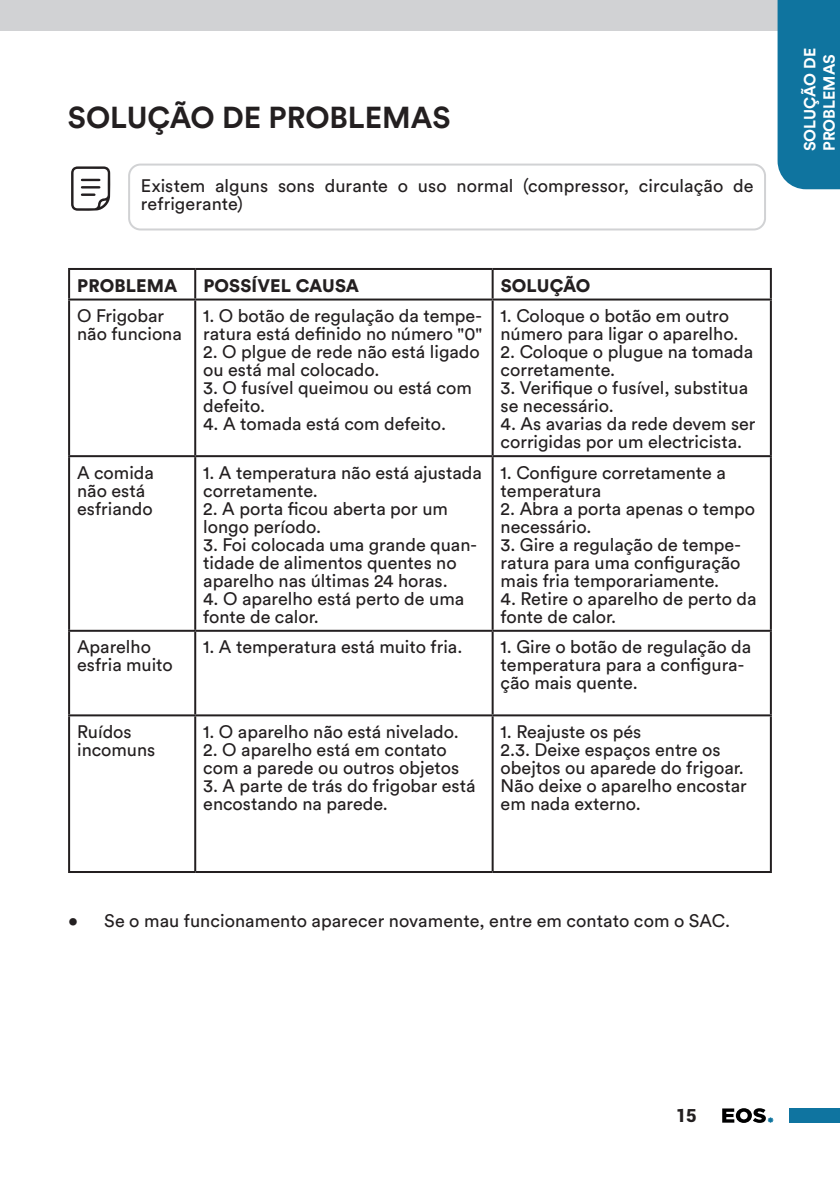
<style>
.page{position:relative;width:840px;height:1191px;background:#fff}
.page>*{position:absolute;margin:0;border:0;box-sizing:border-box;transform-origin:0 0}
.Capítulo{font:700 30px "Circular Std";color:#231f20}
.Nota{font:18px/18px "Circular Std";color:#231f20}
.t1{font:900 18px "Circular Std";letter-spacing:.01em;color:#231f20}
.t2{font:900 18px "Roboto";color:#231f20}
.LATERAL{font:700 16px "Circular Std";color:#fff}
</style>
<div class="page">
<div style="left:788px;top:1108px;width:51px;height:15px;background:#0f74a0"></div>
<svg style="left:722px;top:1108px;width:50px;height:15px"></svg>
<div style="left:0;top:0;width:839px;height:30px;background:#d1d2d4"></div>
<div style="left:777px;top:0;width:62px;height:189px;background:#0f749f"></div>
<div style="left:128px;top:164px;width:637px;height:66px;border:2px solid #d1d2d4;border-radius:11px"></div>
<svg style="left:71px;top:166px;width:39px;height:45px"></svg>
<hr style="left:68px;top:268px;width:127px;height:2px;background:#231f20">
<hr style="left:68px;top:270px;width:2px;height:28px;background:#231f20">
<hr style="left:195px;top:268px;width:297px;height:2px;background:#231f20">
<hr style="left:194px;top:270px;width:2px;height:28px;background:#231f20">
<hr style="left:492px;top:268px;width:279px;height:2px;background:#231f20">
<hr style="left:491px;top:270px;width:2px;height:28px;background:#231f20">
<hr style="left:769px;top:270px;width:2px;height:28px;background:#231f20">
<hr style="left:68px;top:298px;width:127px;height:2px;background:#231f20">
<hr style="left:68px;top:300px;width:2px;height:155px;background:#231f20">
<hr style="left:195px;top:298px;width:297px;height:2px;background:#231f20">
<hr style="left:194px;top:300px;width:2px;height:155px;background:#231f20">
<hr style="left:492px;top:298px;width:279px;height:2px;background:#231f20">
<hr style="left:491px;top:300px;width:2px;height:155px;background:#231f20">
<hr style="left:769px;top:300px;width:2px;height:155px;background:#231f20">
<hr style="left:68px;top:455px;width:127px;height:2px;background:#231f20">
<hr style="left:68px;top:457px;width:2px;height:173px;background:#231f20">
<hr style="left:195px;top:455px;width:297px;height:2px;background:#231f20">
<hr style="left:194px;top:457px;width:2px;height:173px;background:#231f20">
<hr style="left:492px;top:455px;width:279px;height:2px;background:#231f20">
<hr style="left:491px;top:457px;width:2px;height:173px;background:#231f20">
<hr style="left:769px;top:457px;width:2px;height:173px;background:#231f20">
<hr style="left:68px;top:630px;width:127px;height:2px;background:#231f20">
<hr style="left:68px;top:632px;width:2px;height:82px;background:#231f20">
<hr style="left:195px;top:630px;width:297px;height:2px;background:#231f20">
<hr style="left:194px;top:632px;width:2px;height:82px;background:#231f20">
<hr style="left:492px;top:630px;width:279px;height:2px;background:#231f20">
<hr style="left:491px;top:632px;width:2px;height:82px;background:#231f20">
<hr style="left:769px;top:632px;width:2px;height:82px;background:#231f20">
<hr style="left:68px;top:714px;width:127px;height:2px;background:#231f20">
<hr style="left:68px;top:716px;width:2px;height:155px;background:#231f20">
<hr style="left:195px;top:714px;width:297px;height:2px;background:#231f20">
<hr style="left:194px;top:716px;width:2px;height:155px;background:#231f20">
<hr style="left:492px;top:714px;width:279px;height:2px;background:#231f20">
<hr style="left:491px;top:716px;width:2px;height:155px;background:#231f20">
<hr style="left:769px;top:716px;width:2px;height:155px;background:#231f20">
<hr style="left:68px;top:871px;width:127px;height:2px;background:#231f20">
<hr style="left:195px;top:871px;width:297px;height:2px;background:#231f20">
<hr style="left:492px;top:871px;width:279px;height:2px;background:#231f20">
<p class="Capítulo" style="left:68px;top:98px;width:384px">SOLUÇÃO DE PROBLEMAS</p>
<p class="Nota" style="left:141px;top:177px;width:614px">Existem alguns sons durante o uso normal (compressor, circulação de refrigerante)</p>
<p class="t1" style="left:77px;top:273px;width:102px">PROBLEMA</p>
<p class="t1" style="left:203px;top:273px;width:157px">POSSÍVEL CAUSA</p>
<p class="t1" style="left:500px;top:273px;width:91px">SOLUÇÃO</p>
<p class="Nota" style="left:77px;top:306px;width:106px">O Frigobar não funciona</p>
<p class="Nota" style="left:203px;top:306px;width:280px">1. O botão de regulação da tempe&shy;ratura está definido no número "0"</p>
<p class="Nota" style="left:203px;top:342px;width:278px">2. O plgue de rede não está ligado ou está mal colocado.</p>
<p class="Nota" style="left:203px;top:378px;width:270px">3. O fusível queimou ou está com defeito.</p>
<p class="Nota" style="left:203px;top:414px;width:244px">4. A tomada está com defeito.</p>
<p class="Nota" style="left:500px;top:306px;width:239px">1. Coloque o botão em outro número para ligar o aparelho.</p>
<p class="Nota" style="left:500px;top:342px;width:254px">2. Coloque o plugue na tomada corretamente.</p>
<p class="Nota" style="left:500px;top:378px;width:249px">3. Verifique o fusível, substitua se necessário.</p>
<p class="Nota" style="left:500px;top:414px;width:256px">4. As avarias da rede devem ser corrigidas por um electricista.</p>
<p class="Nota" style="left:77px;top:463px;width:78px">A comida não está esfriando</p>
<p class="Nota" style="left:203px;top:463px;width:280px">1. A temperatura não está ajustada corretamente.</p>
<p class="Nota" style="left:203px;top:499px;width:246px">2. A porta ficou aberta por um longo período.</p>
<p class="Nota" style="left:203px;top:535px;width:275px">3. Foi colocada uma grande quan&shy;tidade de alimentos quentes no aparelho nas últimas 24 horas.</p>
<p class="Nota" style="left:203px;top:589px;width:262px">4. O aparelho está perto de uma fonte de calor.</p>
<p class="Nota" style="left:500px;top:463px;width:227px">1. Configure corretamente a temperatura</p>
<p class="Nota" style="left:500px;top:499px;width:256px">2. Abra a porta apenas o tempo necessário.</p>
<p class="Nota" style="left:500px;top:535px;width:241px;text-align:justify">3. Gire a regulação de tempe&shy;ratura para uma configuração mais fria temporariamente.</p>
<p class="Nota" style="left:500px;top:589px;width:257px">4. Retire o aparelho de perto da fonte de calor.</p>
<p class="Nota" style="left:77px;top:638px;width:97px">Aparelho esfria muito</p>
<p class="Nota" style="left:203px;top:638px;width:260px">1. A temperatura está muito fria.</p>
<p class="Nota" style="left:500px;top:638px;width:252px">1. Gire o botão de regulação da temperatura para a configura&shy;ção mais quente.</p>
<p class="Nota" style="left:77px;top:722px;width:56px">Ruídos</p>
<p class="Nota" style="left:77px;top:740px;width:80px">incomuns</p>
<p class="Nota" style="left:500px;top:722px;width:142px">1. Reajuste os pés</p>
<p class="Nota" style="left:500px;top:740px;width:247px">2.3. Deixe espaços entre os obejtos ou aparede do frigoar.<br>Não deixe o aparelho encostar em nada externo.</p>
<p class="Nota" style="left:203px;top:722px;width:257px">1. O aparelho não está nivelado.</p>
<p class="Nota" style="left:203px;top:740px;width:257px">2. O aparelho está em contato com a parede ou outros objetos</p>
<p class="Nota" style="left:203px;top:776px;width:274px">3. A parte de trás do frigobar está encostando na parede.</p>
<p class="Nota" style="left:68px;top:911px;width:663px">• Se o mau funcionamento aparecer novamente, entre em contato com o SAC.</p>
<p class="LATERAL" style="left:799px;top:151px;width:104px;rotate:-90deg">SOLUÇÃO DE</p>
<p class="LATERAL" style="left:818px;top:151px;width:98px;rotate:-90deg">PROBLEMAS</p>
<p class="t2" style="left:675px;top:1102px;width:22px">15</p>
</div>
